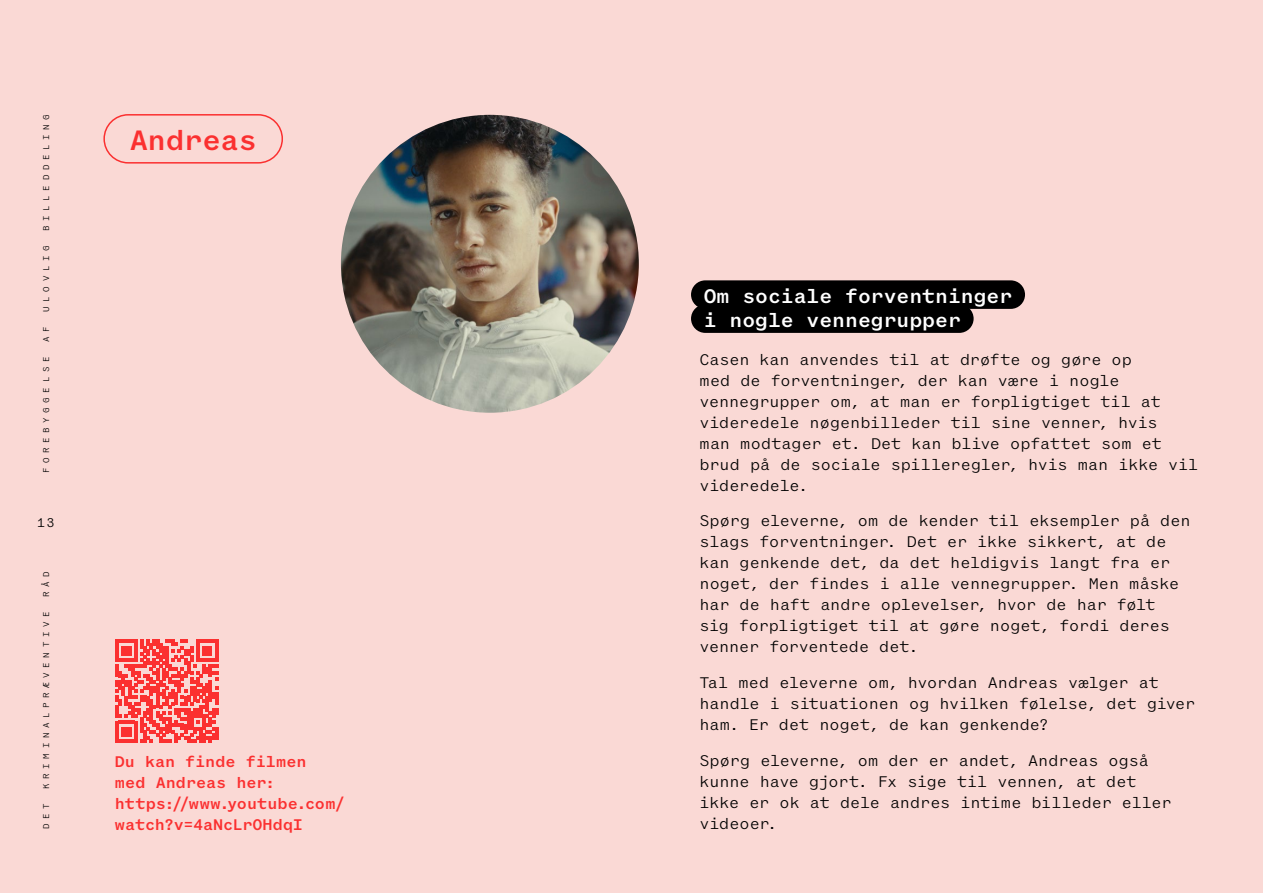
<style>
.page{position:relative;width:1263px;height:893px;background:#fad9d5}
.page>*{position:absolute;margin:0;border:0;box-sizing:border-box;transform-origin:0 0}
.t1{font:500 30px "Coordinates";letter-spacing:-.01em;color:#fb3030}
.t2{font:500 21px/24px "Coordinates";color:#fff}
.t3{font:16.5px/21px "Coordinates";letter-spacing:-.005em;color:#000}
.t4{font:500 16.5px/21px "Coordinates";color:#fb3030}
.t5{font:13.5px "Coordinates";color:#000}
.t6{font:9px "Coordinates";letter-spacing:.51em;color:#000}
</style>
<div class="page">
<div style="left:691px;top:280px;width:334px;height:29px;background:#000;border-radius:14px"></div>
<div style="left:691px;top:304px;width:282px;height:29px;background:#000;border-radius:14px"></div>
<img style="left:341px;top:115px;width:298px;height:298px;border-radius:149px">
<svg style="left:116px;top:640px;width:102px;height:102px"></svg>
<div style="left:103px;top:114px;width:180px;height:50px;border:2px solid #fb3030;border-radius:24px"></div>
<p class="t6" style="left:42px;top:231px;width:118px;rotate:-90deg">BILLEDDELING</p>
<p class="t6" style="left:42px;top:312px;width:68px;rotate:-90deg">ULOVLIG</p>
<p class="t6" style="left:42px;top:342px;width:17px;rotate:-90deg">A F</p>
<p class="t6" style="left:42px;top:473px;width:118px;rotate:-90deg">FOREBYGGELSE</p>
<p class="t5" style="left:37px;top:516px;width:19px">13</p>
<p class="t6" style="left:42px;top:597px;width:27px;rotate:-90deg">RÅD</p>
<p class="t6" style="left:42px;top:789px;width:179px;rotate:-90deg">KRIMINALPRÆVENTIVE</p>
<p class="t6" style="left:42px;top:829px;width:27px;rotate:-90deg">DET</p>
<h1 class="t1" style="left:130px;top:124px;width:129px">Andreas</h1>
<p class="t4" style="left:115px;top:751px;width:232px">Du kan finde filmen<br>med Andreas her: https://www.youtube.com/ watch?v=4aNcLr0HdqI</p>
<p class="t2" style="left:704px;top:284px;width:310px">Om sociale forventninger i nogle vennegrupper</p>
<p class="t3" style="left:699px;top:349px;width:500px">Casen kan anvendes til at drøfte og gøre op<br>med de forventninger, der kan være i nogle vennegrupper om, at man er forpligtiget til at videredele nøgenbilleder til sine venner, hvis<br>man modtager et. Det kan blive opfattet som et brud på de sociale spilleregler, hvis man ikke vil videredele.</p>
<p class="t3" style="left:699px;top:511px;width:492px">Spørg eleverne, om de kender til eksempler på den slags forventninger. Det er ikke sikkert, at de kan genkende det, da det heldigvis langt fra er noget, der findes i alle vennegrupper. Men måske har de haft andre oplevelser, hvor de har følt<br>sig forpligtiget til at gøre noget, fordi deres venner forventede det.</p>
<p class="t3" style="left:699px;top:672px;width:497px">Tal med eleverne om, hvordan Andreas vælger at handle i situationen og hvilken følelse, det giver ham. Er det noget, de kan genkende?</p>
<p class="t3" style="left:699px;top:750px;width:474px">Spørg eleverne, om der er andet, Andreas også kunne have gjort. Fx sige til vennen, at det ikke er ok at dele andres intime billeder eller videoer.</p>
</div>
